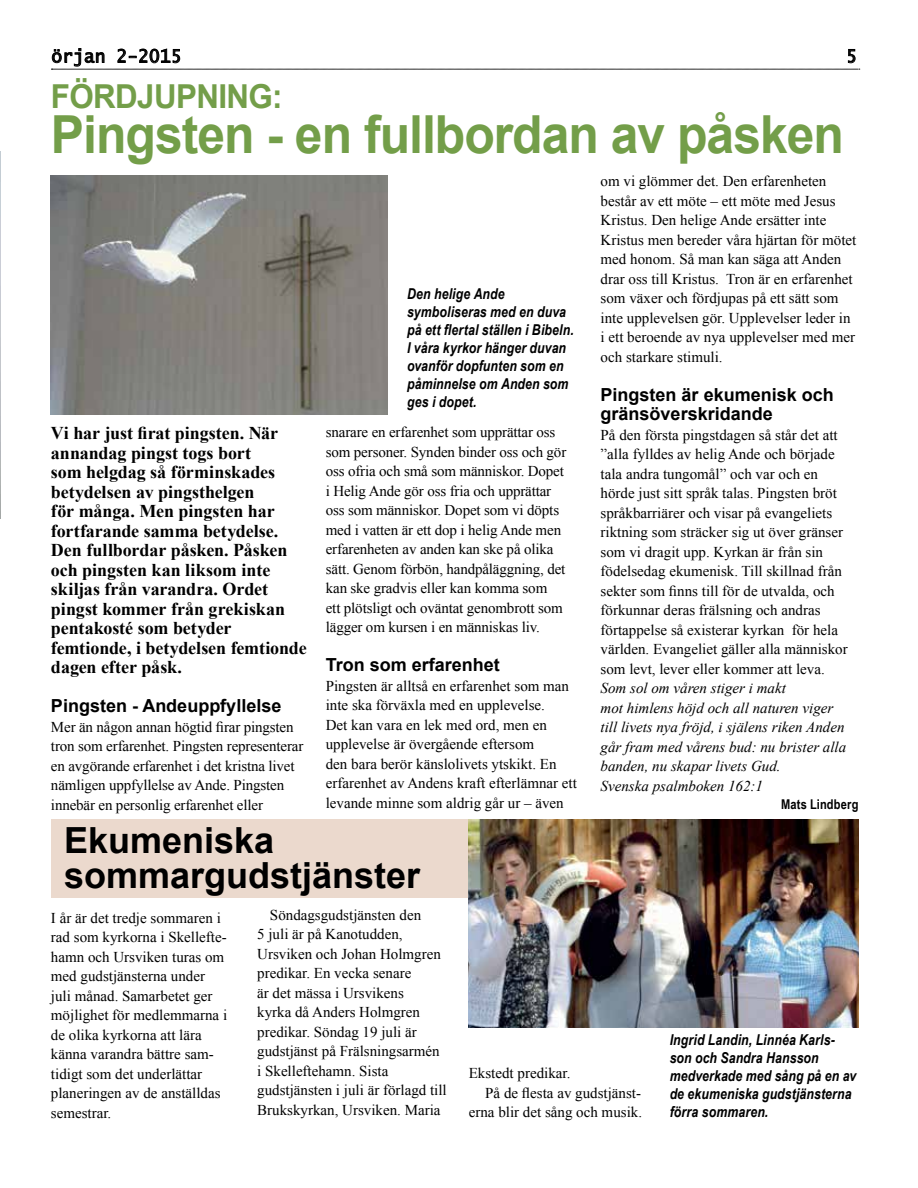
<style>
.page{position:relative;width:918px;height:1188px;background:#fff}
.page>*{position:absolute;margin:0;border:0;box-sizing:border-box;transform-origin:0 0}
.t1{font:700 52.5px "Arial";letter-spacing:-.02em;color:#739e49;scale:.95 1}
.t2{font:700 36px/34.5px "Arial";color:#000}
.t3{font:700 33px "Arial";letter-spacing:-.02em;color:#739e49;scale:.95 1}
.t4{font:700 18px/19.5px "Times New Roman";letter-spacing:-.005em;color:#000}
.t5{font:700 18px/19.5px "Arial";color:#000}
.t6{font:18px "Lucida Sans Typewriter";color:#000}
.t7{font:15px/19.5px "Times New Roman";color:#000}
.t8{font:italic 700 15px/18px "Arial Narrow";letter-spacing:.005em;color:#000}
.t9{font:italic 15px/19.5px "Times New Roman";color:#000}
.t10{font:700 13.5px "Arial Narrow";letter-spacing:.015em;color:#000}
</style>
<div class="page">
<svg style="left:51px;top:48px;width:809px;height:22px"></svg>
<div style="left:51px;top:820px;width:808px;height:78px;background:#ebd9cd"></div>
<img style="left:469px;top:820px;width:389px;height:208px">
<img style="left:51px;top:176px;width:336px;height:239px">
<img style="left:0;top:152px;width:1px;height:367px">
<p class="t6" style="left:51px;top:46px;width:132px">örjan 2-2015</p>
<p class="t6" style="left:846px;top:46px;width:12px">5</p>
<h3 class="t3" style="left:51px;top:74px;width:245px">FÖRDJUPNING:</h3>
<h1 class="t1" style="left:51px;top:100px;width:836px">Pingsten - en fullbordan av påsken</h1>
<p class="t4" style="left:51px;top:423px;width:257px">Vi har just firat pingsten. När annandag pingst togs bort<br>som helgdag så förminskades betydelsen av pingsthelgen<br>för många. Men pingsten har fortfarande samma betydelse.<br>Den fullbordar påsken. Påsken och pingsten kan liksom inte skiljas från varandra. Ordet pingst kommer från grekiskan pentakosté som betyder femtionde, i betydelsen femtionde dagen efter påsk.</p>
<p class="t5" style="left:51px;top:697px;width:232px">Pingsten - Andeuppfyllelse</p>
<p class="t7" style="left:51px;top:717px;width:254px">Mer än någon annan högtid firar pingsten tron som erfarenhet. Pingsten representerar en avgörande erfarenhet i det kristna livet nämligen uppfyllelse av Ande. Pingsten innebär en personlig erfarenhet eller</p>
<p class="t8" style="left:407px;top:284px;width:168px">Den helige Ande symboliseras med en duva på ett flertal ställen i Bibeln.<br>I våra kyrkor hänger duvan ovanför dopfunten som en påminnelse om Anden som ges i dopet.</p>
<p class="t7" style="left:326px;top:422px;width:242px">snarare en erfarenhet som upprättar oss som personer. Synden binder oss och gör oss ofria och små som människor. Dopet i Helig Ande gör oss fria och upprättar oss som människor. Dopet som vi döpts med i vatten är ett dop i helig Ande men erfarenheten av anden kan ske på olika sätt. Genom förbön, handpåläggning, det kan ske gradvis eller kan komma som<br>ett plötsligt och oväntat genombrott som lägger om kursen i en människas liv.</p>
<p class="t5" style="left:326px;top:656px;width:176px">Tron som erfarenhet</p>
<p class="t7" style="left:326px;top:676px;width:253px">Pingsten är alltså en erfarenhet som man inte ska förväxla med en upplevelse.<br>Det kan vara en lek med ord, men en upplevelse är övergående eftersom<br>den bara berör känslolivets ytskikt. En erfarenhet av Andens kraft efterlämnar ett levande minne som aldrig går ur – även</p>
<h2 class="t2" style="left:64px;top:825px;width:358px">Ekumeniska sommargudstjänster</h2>
<p class="t7" style="left:601px;top:171px;width:257px">om vi glömmer det. Den erfarenheten består av ett möte – ett möte med Jesus Kristus. Den helige Ande ersätter inte Kristus men bereder våra hjärtan för mötet med honom. Så man kan säga att Anden drar oss till Kristus. Tron är en erfarenhet som växer och fördjupas på ett sätt som inte upplevelsen gör. Upplevelser leder in i ett beroende av nya upplevelser med mer och starkare stimuli.</p>
<p class="t5" style="left:601px;top:385px;width:235px">Pingsten är ekumenisk och gränsöverskridande</p>
<p class="t7" style="left:601px;top:425px;width:249px">På den första pingstdagen så står det att ”alla fylldes av helig Ande och började tala andra tungomål” och var och en hörde just sitt språk talas. Pingsten bröt språkbarriärer och visar på evangeliets riktning som sträcker sig ut över gränser som vi dragit upp. Kyrkan är från sin födelsedag ekumenisk. Till skillnad från sekter som finns till för de utvalda, och förkunnar deras frälsning och andras förtappelse så existerar kyrkan för hela världen. Evangeliet gäller alla människor som levt, lever eller kommer att leva.</p>
<p class="t9" style="left:601px;top:678px;width:247px">Som sol om våren stiger i makt<br>mot himlens höjd och all naturen viger till livets nya fröjd, i själens riken Anden går fram med vårens bud: nu brister alla banden, nu skapar livets Gud.<br>Svenska psalmboken 162:1</p>
<p class="t10" style="left:781px;top:794px;width:79px">Mats Lindberg</p>
<p class="t7" style="left:51px;top:908px;width:178px">I år är det tredje sommaren i rad som kyrkorna i Skellefte&shy;hamn och Ursviken turas om med gudstjänsterna under juli månad. Samarbetet ger möjlighet för medlemmarna i de olika kyrkorna att lära känna varandra bättre sam&shy;tidigt som det underlättar planeringen av de anställdas semestrar.</p>
<p class="t7" style="left:257px;top:905px;width:191px;text-indent:13px">Söndagsgudstjänsten den<br>5 juli är på Kanotudden,<br>Ursviken och Johan Holmgren predikar. En vecka senare<br>är det mässa i Ursvikens<br>kyrka då Anders Holmgren predikar. Söndag 19 juli är gudstjänst på Frälsningsarmén i Skelleftehamn. Sista gudstjänsten i juli är förlagd till<br>Brukskyrkan, Ursviken. Maria</p>
<p class="t7" style="left:469px;top:1063px;width:103px">Ekstedt predikar.</p>
<p class="t7" style="left:485px;top:1083px;width:157px">På de flesta av gudstjänst-</p>
<p class="t7" style="left:469px;top:1102px;width:175px">erna blir det sång och musik.</p>
<p class="t8" style="left:670px;top:1030px;width:188px">Ingrid Landin, Linnéa Karls&shy;son och Sandra Hansson medverkade med sång på en av de ekumeniska gudstjänsterna förra sommaren.</p>
</div>
